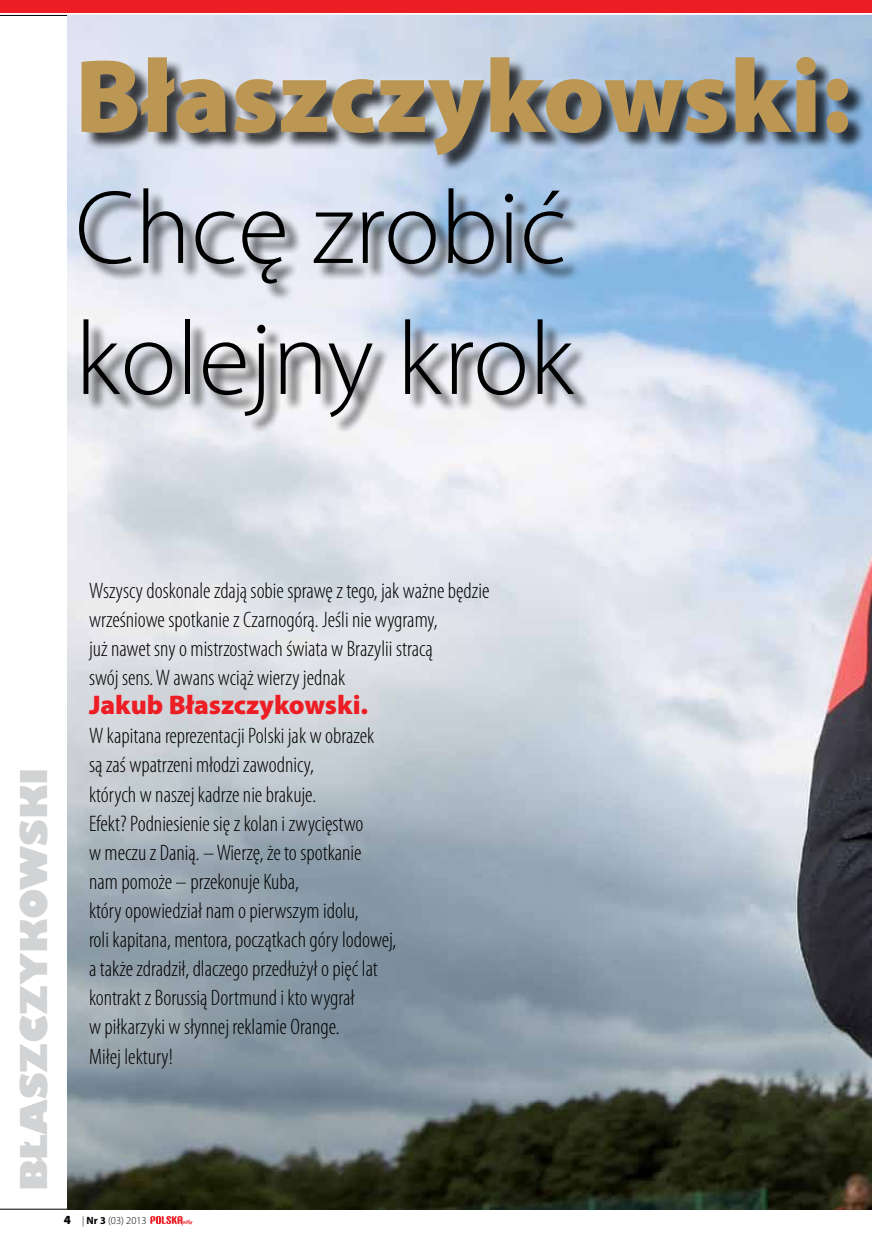
<style>
.page{position:relative;width:872px;height:1255px;background:#fff}
.page>*{position:absolute;margin:0;border:0;box-sizing:border-box;transform-origin:0 0}
.t1{font:300 105px/130.9px "Myriad Pro";color:#000}
.t2{font:900 105px "Myriad Pro";color:#bb9753}
.t3{font:800 36px "Gill Sans";color:#d1d3d4}
.t4{font:900 27px "Myriad Pro";color:#ed1d24}
.t5{font:300 condensed 22.5px/29.1px "Myriad Pro";color:#000}
.t6{font:300 10.5px "Myriad Pro";color:#000}
.s1{font-weight:900;font-size:12.45px}
.s2{font-weight:700}
</style>
<div class="page">
<hr style="left:0;top:1208px;width:872px;height:1px;background:#000">
<hr style="left:0;top:15px;width:872px;height:1px;background:#000">
<div style="left:0;top:0;width:872px;height:13px;background:#ed1d24"></div>
<svg style="left:150px;top:1216px;width:42px;height:9px"></svg>
<img style="left:68px;top:15px;width:804px;height:1194px">
<div style="left:81px;top:60px;width:785px;height:375px;background:#000;opacity:.75"></div>
<h1 class="t2" style="left:75px;top:26px;width:777px">Błaszczykowski:</h1>
<h1 class="t1" style="left:75px;top:161px;width:500px">Chcę zrobić kolejny krok</h1>
<h2 class="t3" style="left:11px;top:1191px;width:424px;rotate:-90deg">BŁASZCZYKOWSKI</h2>
<p class="t5" style="left:89px;top:575px;width:402px">Wszyscy doskonale zdają sobie sprawę z tego, jak ważne będzie wrześniowe spotkanie z Czarnogórą. Jeśli nie wygramy,<br>już nawet sny o mistrzostwach świata w Brazylii stracą<br>swój sens. W awans wciąż wierzy jednak</p>
<p class="t4" style="left:89px;top:687px;width:281px">Jakub Błaszczykowski.</p>
<p class="t5" style="left:89px;top:721px;width:309px">W kapitana reprezentacji Polski jak w obrazek<br>są zaś wpatrzeni młodzi zawodnicy,<br>których w naszej kadrze nie brakuje.<br>Efekt? Podniesienie się z kolan i zwycięstwo<br>w meczu z Danią. – Wierzę, że to spotkanie<br>nam pomoże – przekonuje Kuba,<br>który opowiedział nam o pierwszym idolu,<br>roli kapitana, mentora, początkach góry lodowej, a także zdradził, dlaczego przedłużył o pięć lat kontrakt z Borussią Dortmund i kto wygrał<br>w piłkarzyki w słynnej reklamie Orange.<br>Miłej lektury!</p>
<p class="t6" style="left:64px;top:1213px;width:84px"><span class="s1">4</span> | <span class="s2">Nr 3</span> (03) 2013</p>
</div>
